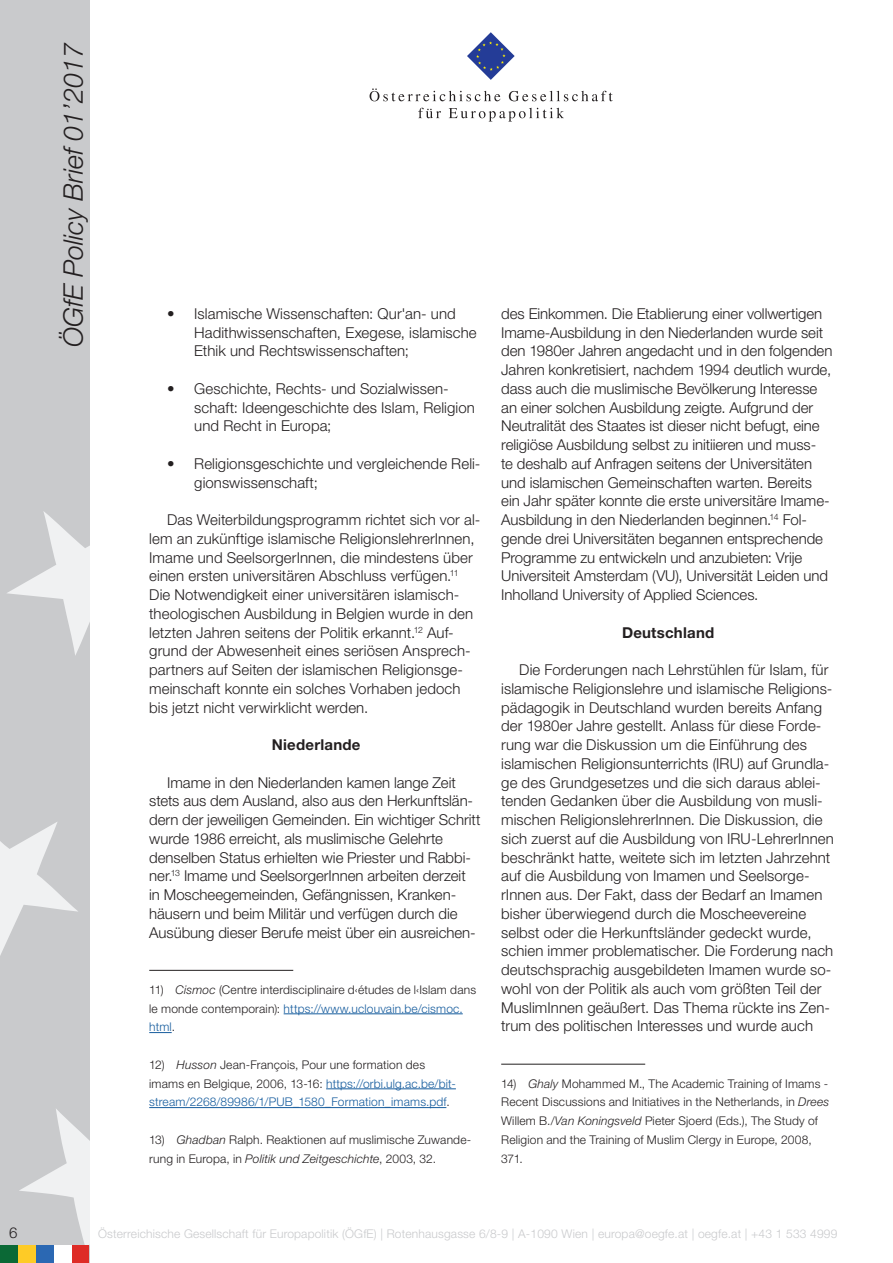
<style>
.page{position:relative;width:893px;height:1263px;background:#fff}
.page>*{position:absolute;margin:0;border:0;box-sizing:border-box;transform-origin:0 0}
.t1{font:italic 300 27px "Helvetica Neue LT Std";color:#231f20}
.Standard_Paragraph{font:300 15px/18.8px "Helvetica Neue LT Std";letter-spacing:.005em;color:#231f20}
.Zwischenüberschrift{font:700 15px "Helvetica Neue LT Std";letter-spacing:.015em;color:#231f20}
.Footnotes{font:300 12px/18.8px "Helvetica Neue LT Std";letter-spacing:.015em;color:#231f20}
.Footnotes-2{font:300 12px/18.8px "Helvetica Neue LT Std";letter-spacing:.015em;color:#175d9e}
.t2{font:300 12px "Helvetica Neue LT Std";letter-spacing:.015em;color:#c9cacc}
.s1{font-style:italic}
.s2{color:#175d9e}
.s3{color:#231f20}
.s4{font-style:italic;color:#231f20}
</style>
<div class="page">
<div style="left:0;top:0;width:89px;height:1263px;background:#c9cacc"></div>
<svg style="left:19px;top:1109px;width:70px;height:136px"></svg>
<svg style="left:0;top:822px;width:78px;height:134px"></svg>
<svg style="left:7px;top:511px;width:82px;height:144px"></svg>
<div style="left:18px;top:1245px;width:18px;height:18px;background:#fecb26"></div>
<div style="left:36px;top:1245px;width:18px;height:18px;background:#2b68b3"></div>
<div style="left:71px;top:1245px;width:18px;height:18px;background:#de2b26"></div>
<div style="left:0;top:1245px;width:18px;height:18px;background:#0b6936"></div>
<div style="left:54px;top:1245px;width:17px;height:18px;background:#fff"></div>
<svg style="left:467px;top:32px;width:48px;height:48px"></svg>
<svg style="left:370px;top:88px;width:130px;height:13px"></svg>
<svg style="left:509px;top:91px;width:104px;height:10px"></svg>
<svg style="left:418px;top:108px;width:23px;height:10px"></svg>
<svg style="left:449px;top:108px;width:115px;height:14px"></svg>
<hr style="left:149px;top:970px;width:144px;height:1px;background:#231f20">
<hr style="left:284px;top:1013px;width:179px;height:1px;background:#175d9e">
<svg style="left:149px;top:1032px;width:23px;height:1px"></svg>
<hr style="left:326px;top:1088px;width:130px;height:1px;background:#175d9e">
<hr style="left:149px;top:1107px;width:297px;height:1px;background:#175d9e">
<hr style="left:501px;top:1064px;width:144px;height:1px;background:#231f20">
<h1 class="t1" style="left:57px;top:347px;width:306px;rotate:-90deg">ÖGfE Policy Brief 01’2017</h1>
<p class="Standard_Paragraph" style="left:194px;top:304px;width:284px;text-indent:-27px">• Islamische Wissenschaften: Qur'an- und<br>Hadithwissenschaften, Exegese, islamische<br>Ethik und Rechtswissenschaften;</p>
<p class="Standard_Paragraph" style="left:194px;top:379px;width:282px;text-indent:-27px">• Geschichte, Rechts- und Sozialwissen&shy;schaft: Ideengeschichte des Islam, Religion und Recht in Europa;</p>
<p class="Standard_Paragraph" style="left:194px;top:454px;width:288px;text-indent:-27px">• Religionsgeschichte und vergleichende Reli&shy;gionswissenschaft;</p>
<p class="Standard_Paragraph" style="left:149px;top:510px;width:333px;text-indent:18px">Das Weiterbildungsprogramm richtet sich vor al&shy;lem an zukünftige islamische ReligionslehrerInnen, Imame und SeelsorgerInnen, die mindestens über einen ersten universitären Abschluss verfügen.<sup>11<br></sup>Die Notwendigkeit einer universitären islamisch&shy;theologischen Ausbildung in Belgien wurde in den letzten Jahren seitens der Politik erkannt.<sup>12</sup> Auf&shy;grund der Abwesenheit eines seriösen Ansprech&shy;partners auf Seiten der islamischen Religionsge&shy;meinschaft konnte ein solches Vorhaben jedoch bis jetzt nicht verwirklicht werden.</p>
<p class="Zwischenüberschrift" style="left:272px;top:735px;width:90px">Niederlande</p>
<p class="Standard_Paragraph" style="left:149px;top:772px;width:333px;text-indent:18px">Imame in den Niederlanden kamen lange Zeit stets aus dem Ausland, also aus den Herkunftslän&shy;dern der jeweiligen Gemeinden. Ein wichtiger Schritt wurde 1986 erreicht, als muslimische Gelehrte denselben Status erhielten wie Priester und Rabbi&shy;ner.<sup>13</sup> Imame und SeelsorgerInnen arbeiten derzeit<br>in Moscheegemeinden, Gefängnissen, Kranken&shy;häusern und beim Militär und verfügen durch die Ausübung dieser Berufe meist über ein ausreichen-</p>
<p class="Footnotes" style="left:149px;top:980px;width:328px">11) <span class="s1">Cismoc</span> (Centre interdisciplinaire d‹études de l‹Islam dans le monde contemporain): <span class="s2">https://www.uclouvain.be/cismoc. html</span>.</p>
<p class="Footnotes-2" style="left:149px;top:1055px;width:308px"><span class="s3">12)</span> <span class="s4">Husson</span> <span class="s3">Jean-François, Pour une formation des imams en Belgique, 2006, 13-16:</span> https://orbi.ulg.ac.be/bit&shy;stream/2268/89986/1/PUB_1580_Formation_imams.pdf<span class="s3">.</span></p>
<p class="Footnotes" style="left:149px;top:1130px;width:323px">13) <span class="s1">Ghadban</span> Ralph. Reaktionen auf muslimische Zuwande&shy;rung in Europa, in <span class="s1">Politik und Zeitgeschichte</span>, 2003, 32.</p>
<p class="Standard_Paragraph" style="left:501px;top:304px;width:333px">des Einkommen. Die Etablierung einer vollwertigen Imame-Ausbildung in den Niederlanden wurde seit den 1980er Jahren angedacht und in den folgenden Jahren konkretisiert, nachdem 1994 deutlich wurde, dass auch die muslimische Bevölkerung Interesse an einer solchen Ausbildung zeigte. Aufgrund der Neutralität des Staates ist dieser nicht befugt, eine religiöse Ausbildung selbst zu initiieren und muss-<br>te deshalb auf Anfragen seitens der Universitäten und islamischen Gemeinschaften warten. Bereits ein Jahr später konnte die erste universitäre Imame-Ausbildung in den Niederlanden beginnen.<sup>14</sup> Fol&shy;gende drei Universitäten begannen entsprechende Programme zu entwickeln und anzubieten: Vrije Universiteit Amsterdam (VU), Universität Leiden und Inholland University of Applied Sciences.</p>
<p class="Zwischenüberschrift" style="left:622px;top:623px;width:94px">Deutschland</p>
<p class="Standard_Paragraph" style="left:501px;top:660px;width:334px;text-indent:18px">Die Forderungen nach Lehrstühlen für Islam, für islamische Religionslehre und islamische Religions&shy;pädagogik in Deutschland wurden bereits Anfang der 1980er Jahre gestellt. Anlass für diese Forde&shy;rung war die Diskussion um die Einführung des islamischen Religionsunterrichts (IRU) auf Grundla&shy;ge des Grundgesetzes und die sich daraus ablei&shy;tenden Gedanken über die Ausbildung von musli&shy;mischen ReligionslehrerInnen. Die Diskussion, die sich zuerst auf die Ausbildung von IRU-LehrerInnen beschränkt hatte, weitete sich im letzten Jahrzehnt auf die Ausbildung von Imamen und Seelsorge&shy;rInnen aus. Der Fakt, dass der Bedarf an Imamen bisher überwiegend durch die Moscheevereine selbst oder die Herkunftsländer gedeckt wurde, schien immer problematischer. Die Forderung nach deutschsprachig ausgebildeten Imamen wurde so&shy;wohl von der Politik als auch vom größten Teil der MuslimInnen geäußert. Das Thema rückte ins Zen&shy;trum des politischen Interesses und wurde auch</p>
<p class="Footnotes" style="left:501px;top:1074px;width:330px">14) <span class="s1">Ghaly</span> Mohammed M., The Academic Training of Imams - Recent Discussions and Initiatives in the Netherlands, in <span class="s1">Drees </span>Willem B./<span class="s1">Van Koningsveld</span> Pieter Sjoerd (Eds.), The Study of Religion and the Training of Muslim Clergy in Europe, 2008, 371.</p>
<p class="Standard_Paragraph" style="left:9px;top:1222px;width:10px">6</p>
<p class="t2" style="left:98px;top:1226px;width:741px">Österreichische Gesellschaft für Europapolitik (ÖGfE) | Rotenhausgasse 6/8-9 | A-1090 Wien | europa@oegfe.at | oegfe.at | +43 1 533 4999</p>
</div>
